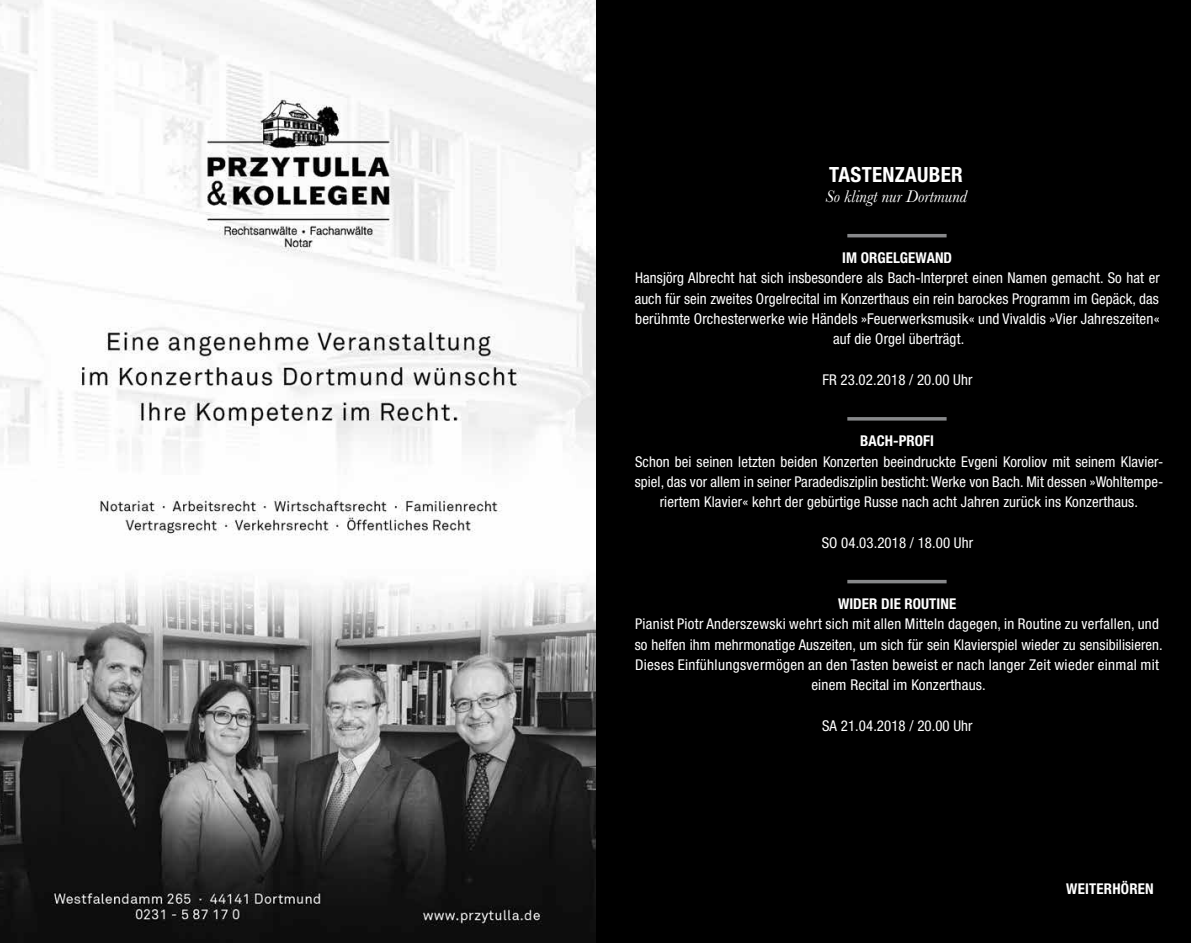
<style>
.page{position:relative;width:1191px;height:943px;background:#fff}
.page>*{position:absolute;margin:0;border:0;box-sizing:border-box;transform-origin:0 0}
.t1{font:700 condensed 21px "Helvetica Neue";letter-spacing:.015em;color:#fff}
.t2{font:italic 17.5px "Baskerville";color:#fff}
.t3{font:condensed 14.88px/20.3px "Helvetica Neue";letter-spacing:.005em;color:#fff;text-align:center}
.t4{font:700 condensed 14.88px "Helvetica Neue";letter-spacing:.005em;color:#fff}
</style>
<div class="page">
<div style="left:595px;top:0;width:596px;height:943px;background:#000"></div>
<hr style="left:847px;top:234px;width:99px;height:3px;background:#87888a">
<hr style="left:847px;top:417px;width:99px;height:3px;background:#87888a">
<hr style="left:847px;top:580px;width:99px;height:3px;background:#87888a">
<img style="left:0;top:0;width:595px;height:943px">
<h1 class="t1" style="left:829px;top:161px;width:135px">TASTENZAUBER</h1>
<p class="t2" style="left:825px;top:185px;width:143px">So klingt nur Dortmund</p>
<p class="t4" style="left:842px;top:249px;width:112px">IM ORGELGEWAND</p>
<p class="t3" style="left:634px;top:268px;width:526px">Hansjörg Albrecht hat sich insbesondere als Bach-Interpret einen Namen gemacht. So hat er auch für sein zweites Orgelrecital im Konzerthaus ein rein barockes Programm im Gepäck, das berühmte Orchesterwerke wie Händels »Feuerwerksmusik« und Vivaldis »Vier Jahreszeiten« auf die Orgel überträgt.</p>
<p class="t3" style="left:822px;top:369px;width:151px">FR 23.02.2018 / 20.00 Uhr</p>
<p class="t4" style="left:860px;top:432px;width:75px">BACH-PROFI</p>
<p class="t3" style="left:634px;top:451px;width:530px">Schon bei seinen letzten beiden Konzerten beeindruckte Evgeni Koroliov mit seinem Klavier&shy;spiel, das vor allem in seiner Paradedisziplin besticht: Werke von Bach. Mit dessen »Wohltempe&shy;riertem Klavier« kehrt der gebürtige Russe nach acht Jahren zurück ins Konzerthaus.</p>
<p class="t3" style="left:821px;top:532px;width:153px">SO 04.03.2018 / 18.00 Uhr</p>
<p class="t4" style="left:838px;top:594px;width:120px">WIDER DIE ROUTINE</p>
<p class="t3" style="left:634px;top:613px;width:529px">Pianist Piotr Anderszewski wehrt sich mit allen Mitteln dagegen, in Routine zu verfallen, und so helfen ihm mehrmonatige Auszeiten, um sich für sein Klavierspiel wieder zu sensibilisieren.<br>Dieses Einfühlungsvermögen an den Tasten beweist er nach langer Zeit wieder einmal mit einem Recital im Konzerthaus.</p>
<p class="t3" style="left:822px;top:715px;width:152px">SA 21.04.2018 / 20.00 Uhr</p>
<p class="t4" style="left:1066px;top:879px;width:89px">WEITERHÖREN</p>
</div>
